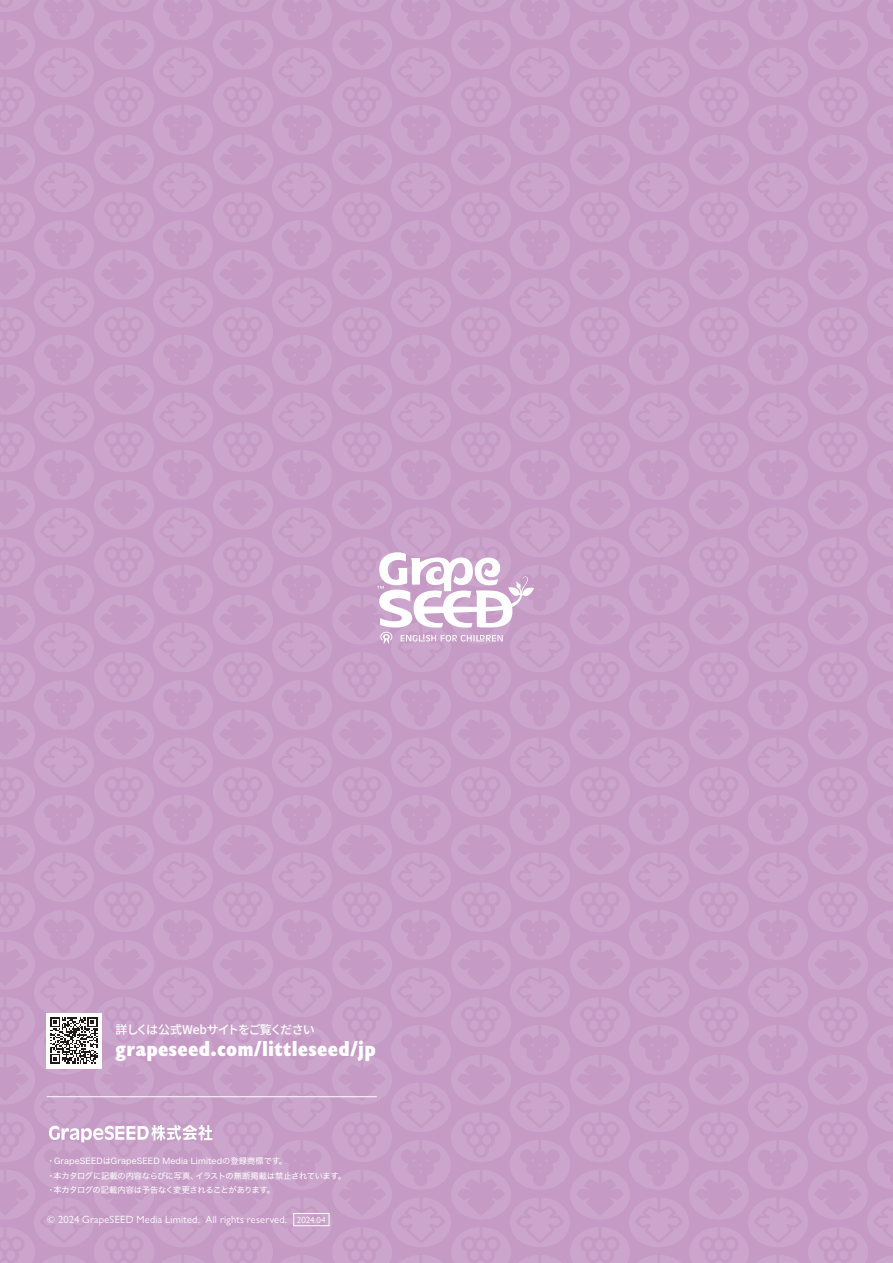
<style>
.page{position:relative;width:893px;height:1263px;background:#c59ac5}
.page>*{position:absolute;margin:0;border:0;box-sizing:border-box;transform-origin:0 0}
.t1{font:800 condensed 22.5px "Gill Sans Nova";letter-spacing:.015em;color:#fff}
.t2{font:500 12px "Source Han Sans";letter-spacing:-.075em;color:#fff}
.t3{font:10.5px "Gill Sans Nova";letter-spacing:.02em;color:#fff}
.t4{font:8.25px/14.5px "Hiragino Sans W4";letter-spacing:-.005em;color:#fff}
.s1{font-size:9px}
</style>
<div class="page">
<div style="left:294px;top:1213px;width:35px;height:13px;border:1px solid #fff"></div>
<svg style="left:377px;top:552px;width:157px;height:91px"></svg>
<div style="left:46px;top:1013px;width:56px;height:55px;background:#fff"></div>
<svg style="left:51px;top:1017px;width:46px;height:47px"></svg>
<svg style="left:49px;top:1125px;width:163px;height:17px"></svg>
<hr style="left:47px;top:1096px;width:330px;height:1px;background:#fff">
<h2 class="t2" style="left:116px;top:1022px;width:201px">詳しくは公式Webサイトをご覧ください</h2>
<h1 class="t1" style="left:116px;top:1032px;width:262px">grapeseed.com/littleseed/jp</h1>
<p class="t4" style="left:47px;top:1153px;width:301px">・GrapeSEEDはGrapeSEED Media Limitedの登録商標です。<br>・本カタログに記載の内容ならびに写真、イラストの無断掲載は禁止されています。・本カタログの記載内容は予告なく変更されることがあります。</p>
<p class="t3" style="left:47px;top:1213px;width:280px">© 2024 GrapeSEED Media Limited. All rights reserved. <span class="s1">2024.04</span></p>
</div>
